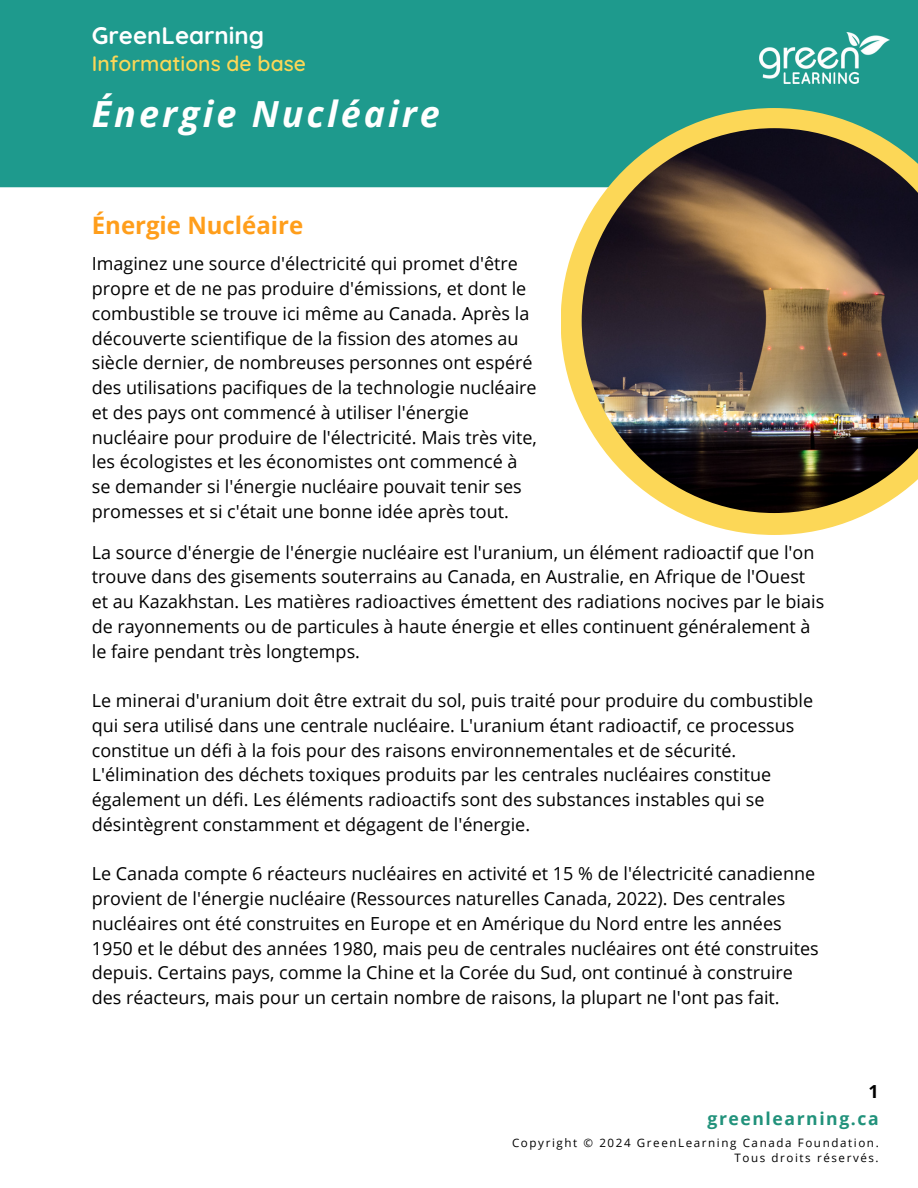
<style>
.page{position:relative;width:918px;height:1188px;background:#fff}
.page>*{position:absolute;margin:0;border:0;box-sizing:border-box;transform-origin:0 0}
.t1{font:italic 700 36px "Open Sans";letter-spacing:.085em;color:#fff}
.t2{font:700 24px "Open Sans";color:#ff9e1b}
.t3{font:700 24px "Quicksand";color:#fff}
.t4{font:600 21px "Quicksand";color:#fcd757}
.t5{font:18px/24.8px "Open Sans";color:#000}
.t6{font:700 18px "Open Sans";color:#000}
.t7{font:700 17.55px "Open Sans";letter-spacing:.09em;color:#21927b}
.t8{font:11.55px "Open Sans";letter-spacing:.135em;color:#000}
</style>
<div class="page">
<div style="left:0;top:0;width:918px;height:187px;background:#1e9a8d"></div>
<img style="left:760px;top:33px;width:129px;height:50px">
<svg style="left:561px;top:108px;width:357px;height:427px"></svg>
<img style="left:582px;top:128px;width:336px;height:385px">
<h5 class="t3" style="left:92px;top:20px;width:174px">GreenLearning</h5>
<p class="t4" style="left:92px;top:50px;width:216px">Informations de base</p>
<h1 class="t1" style="left:92px;top:89px;width:350px">Énergie Nucléaire</h1>
<p class="t2" style="left:92px;top:209px;width:213px">Énergie Nucléaire</p>
<h2 class="t5" style="left:92px;top:251px;width:447px">Imaginez une source d'électricité qui promet d'être propre et de ne pas produire d'émissions, et dont le combustible se trouve ici même au Canada. Après la découverte scientifique de la fission des atomes au siècle dernier, de nombreuses personnes ont espéré des utilisations pacifiques de la technologie nucléaire et des pays ont commencé à utiliser l'énergie nucléaire pour produire de l'électricité. Mais très vite, les écologistes et les économistes ont commencé à se demander si l'énergie nucléaire pouvait tenir ses promesses et si c'était une bonne idée après tout.</h2>
<h4 class="t5" style="left:92px;top:539px;width:734px">La source d'énergie de l'énergie nucléaire est l'uranium, un élément radioactif que l'on trouve dans des gisements souterrains au Canada, en Australie, en Afrique de l'Ouest et au Kazakhstan. Les matières radioactives émettent des radiations nocives par le biais de rayonnements ou de particules à haute énergie et elles continuent généralement à le faire pendant très longtemps.</h4>
<p class="t5" style="left:92px;top:688px;width:723px">Le minerai d'uranium doit être extrait du sol, puis traité pour produire du combustible qui sera utilisé dans une centrale nucléaire. L'uranium étant radioactif, ce processus constitue un défi à la fois pour des raisons environnementales et de sécurité.<br>L'élimination des déchets toxiques produits par les centrales nucléaires constitue également un défi. Les éléments radioactifs sont des substances instables qui se désintègrent constamment et dégagent de l'énergie.</p>
<p class="t5" style="left:92px;top:861px;width:729px">Le Canada compte 6 réacteurs nucléaires en activité et 15 % de l'électricité canadienne provient de l'énergie nucléaire (Ressources naturelles Canada, 2022). Des centrales nucléaires ont été construites en Europe et en Amérique du Nord entre les années 1950 et le début des années 1980, mais peu de centrales nucléaires ont été construites depuis. Certains pays, comme la Chine et la Corée du Sud, ont continué à construire des réacteurs, mais pour un certain nombre de raisons, la plupart ne l'ont pas fait.</p>
<h5 class="t6" style="left:868px;top:1078px;width:12px">1</h5>
<h5 class="t7" style="left:708px;top:1106px;width:173px">greenlearning.ca</h5>
<h5 class="t8" style="left:512px;top:1134px;width:368px">Copyright © 2024 GreenLearning Canada Foundation.</h5>
<p class="t8" style="left:734px;top:1150px;width:146px">Tous droits réservés.</p>
</div>
